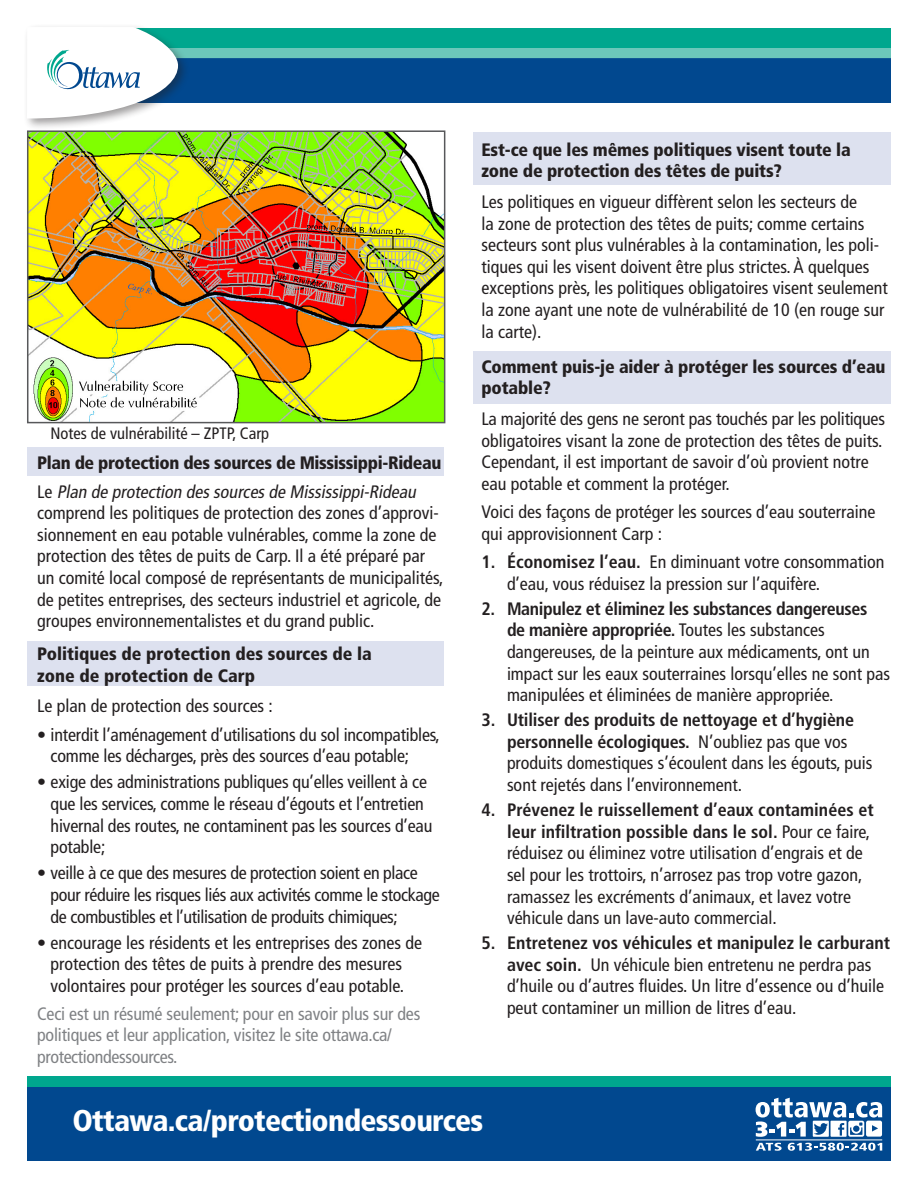
<style>
.page{position:relative;width:918px;height:1188px;background:#fff}
.page>*{position:absolute;margin:0;border:0;box-sizing:border-box;transform-origin:0 0}
.t1{font:900 condensed 30px "Frutiger LT Std";letter-spacing:-.025em;color:#fff}
.Body{font:condensed 18px/21.6px "Frutiger LT Std";color:#231f20}
.Body_bullet{font:condensed 18px/21.6px "Frutiger LT Std";letter-spacing:-.01em;color:#231f20}
.H2_titles{font:900 condensed 18px/21.6px "Frutiger LT Std";letter-spacing:-.01em;color:#231f20}
.Body-2{font:condensed 18px/21.6px "Frutiger LT Std";letter-spacing:-.01em;color:#808285}
.Body-3{font:condensed 16.5px "Frutiger LT Std";color:#231f20}
.s1{font-style:italic}
.s2{font-weight:700}
</style>
<div class="page">
<div style="left:27px;top:1085px;width:864px;height:22px;background:#01488f"></div>
<div style="left:27px;top:1102px;width:864px;height:59px;background:#01488f"></div>
<div style="left:27px;top:1076px;width:864px;height:11px;background:#00a78e"></div>
<hr style="left:756px;top:1140px;width:126px;height:1px;background:#fff">
<svg style="left:756px;top:1143px;width:26px;height:8px"></svg>
<svg style="left:788px;top:1143px;width:94px;height:8px"></svg>
<svg style="left:756px;top:1098px;width:126px;height:39px"></svg>
<div style="left:24px;top:24px;width:166px;height:107px;background:#231f20;opacity:.44"></div>
<svg style="left:27px;top:27px;width:864px;height:92px"></svg>
<div style="left:27px;top:447px;width:417px;height:28px;background:#dde1ef"></div>
<div style="left:27px;top:641px;width:417px;height:45px;background:#dde1ef"></div>
<div style="left:473px;top:352px;width:417px;height:52px;background:#dde1ef"></div>
<div style="left:473px;top:132px;width:418px;height:53px;background:#dde1ef"></div>
<img style="left:30px;top:133px;width:412px;height:287px">
<div style="left:27px;top:130px;width:418px;height:293px;border:2px solid #57585a"></div>
<p class="Body-3" style="left:51px;top:423px;width:220px">Notes de vulnérabilité – ZPTP, Carp</p>
<p class="H2_titles" style="left:37px;top:452px;width:406px">Plan de protection des sources de Mississippi-Rideau</p>
<p class="Body" style="left:37px;top:481px;width:408px">L e <span class="s1">Plan de protection dessourcesde Mississippi-Rideau </span>comprend les politiques de protection des zones d’approvi&shy;sionnement en eau potable vulnérables, comme la zone de protection des têtes de puits de Carp. Il a été préparé par un comité local composé de représentants de municipalités, de petites entreprises, des secteurs industriel et agricole, de groupes environnementalistes et du grand public.</p>
<p class="H2_titles" style="left:37px;top:643px;width:336px">Politiques de protection des sources de la zone de protection de Carp</p>
<p class="Body" style="left:37px;top:695px;width:237px">Le plan de protection des sources :</p>
<p class="Body_bullet" style="left:51px;top:724px;width:391px;text-indent:-14px">• interdit l’aménagement d’utilisations du sol incompatibles, comme les décharges, près des sources d’eau potable;</p>
<p class="Body_bullet" style="left:51px;top:771px;width:383px;text-indent:-14px">• exige des administrations publiques qu’elles veillent à ce que les services, comme le réseau d’égouts et l’entretien hivernal des routes, ne contaminent pas les sources d’eau potable;</p>
<p class="Body_bullet" style="left:51px;top:862px;width:391px;text-indent:-14px">• veille à ce que des mesures de protection soient en place pour réduire les risques liés aux activités comme le stockage de combustibles et l’utilisation de produits chimiques;</p>
<p class="Body_bullet" style="left:37px;top:932px;width:386px;text-align:center">• encourage les résidents et les entreprises des zones de protection des têtes de puits à prendre des mesures volontaires pour protéger les sources d’eau potable.</p>
<p class="Body-2" style="left:37px;top:1003px;width:385px">Ceci est un résumé seulement; pour en savoir plus sur des politiques et leur application, visitez le site ottawa.ca/ protectiondessources.</p>
<p class="H2_titles" style="left:482px;top:139px;width:371px">Est-ce que les mêmes politiques visent toute la zone de protection des têtes de puits?</p>
<p class="Body" style="left:482px;top:191px;width:408px">Les politiques en vigueur diffèrent selon les secteurs de<br>la zone de protection des têtes de puits; comme certains secteurs sont plus vulnérables à la contamination, les poli&shy;tiques qui les visent doivent être plus strictes. À quelques exceptions près, les politiques obligatoires visent seulement la zone ayant une note de vulnérabilité de 10 (en rouge sur la carte).</p>
<p class="H2_titles" style="left:482px;top:356px;width:406px">Comment puis-je aider à protéger les sources d’eau potable?</p>
<p class="Body" style="left:482px;top:408px;width:405px">La majorité des gens ne seront pas touchés par les politiques obligatoires visant la zone de protection des têtes de puits.<br>Cependant, il est important de savoir d’où provient notre eau potable et comment la protéger.</p>
<p class="Body" style="left:482px;top:501px;width:396px">Voici des façons de protéger les sources d’eau souterraine qui approvisionnent Carp :</p>
<p class="Body" style="left:507px;top:551px;width:379px;text-indent:-26px"><span class="s2">1. Économisez l’eau.</span> En diminuant votre consommation d’eau, vous réduisez la pression sur l’aquifère.</p>
<p class="Body" style="left:507px;top:598px;width:385px;text-indent:-26px"><span class="s2">2. Manipulez et éliminez les substances dangereuses de manière appropriée.</span> Toutes les substances dangereuses, de la peinture aux médicaments, ont un impact sur les eaux souterraines lorsqu’elles ne sont pas manipulées et éliminées de manière appropriée.</p>
<p class="Body" style="left:507px;top:709px;width:367px;text-indent:-26px"><span class="s2">3. Utiliser des produits de nettoyage et d’hygiène personnelle écologiques.</span> N’oubliez pas que vos produits domestiques s’écoulent dans les égouts, puis sont rejetés dans l’environnement.</p>
<p class="Body" style="left:507px;top:799px;width:368px;text-indent:-26px"><span class="s2">4. Prévenez le ruissellement d’eaux contaminées et leur infiltration possible dans le sol.</span> Pour ce faire, réduisez ou éliminez votre utilisation d’engrais et de sel pour les trottoirs, n’arrosez pas trop votre gazon, ramassez les excréments d’animaux, et lavez votre véhicule dans un lave-auto commercial.</p>
<p class="Body" style="left:507px;top:932px;width:385px;text-indent:-26px"><span class="s2">5. Entretenez vos véhicules et manipulez le carburant avec soin.</span> Un véhicule bien entretenu ne perdra pas d’huile ou d’autres fluides. Un litre d’essence ou d’huile peut contaminer un million de litres d’eau.</p>
<h1 class="t1" style="left:72px;top:1102px;width:413px">Ottawa.ca/protectiondessources</h1>
</div>
